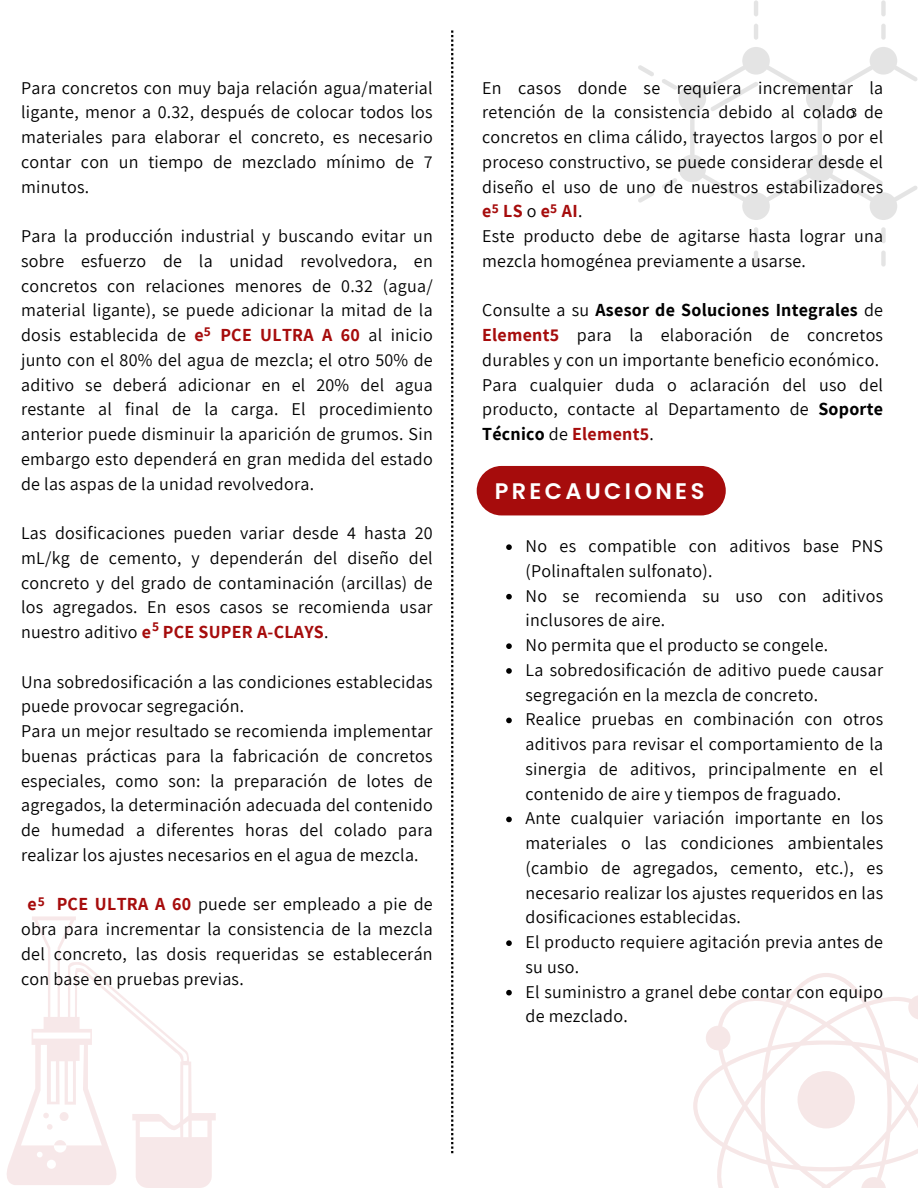
<style>
.page{position:relative;width:918px;height:1188px;background:#fff}
.page>*{position:absolute;margin:0;border:0;box-sizing:border-box;transform-origin:0 0}
.t1{font:600 22.5px "Poppins";letter-spacing:.15em;color:#fff}
.t2{font:18px/24.8px "Assistant";letter-spacing:.015em;color:#000;text-align:justify}
.t3{font:700 13.5px "Assistant";color:#a60c0c}
.t4{font:13.5px "Assistant";color:#000}
.s1{font-weight:700;color:#a60c0c}
.s2{font-weight:700}
</style>
<div class="page">
<svg style="left:638px;top:65px;width:16px;height:11px"></svg>
<svg style="left:638px;top:191px;width:16px;height:12px"></svg>
<hr style="left:754px;top:227px;width:4px;height:16px;background:#e4e4e4;border-radius:2px">
<hr style="left:754px;top:251px;width:4px;height:16px;background:#e4e4e4;border-radius:2px">
<div style="left:881px;top:227px;width:5px;height:16px;background:#e4e4e4;border-radius:2px"></div>
<div style="left:881px;top:251px;width:5px;height:16px;background:#e4e4e4;border-radius:2px"></div>
<hr style="left:754px;top:0;width:4px;height:16px;background:#e4e4e4;border-radius:2px">
<hr style="left:754px;top:24px;width:4px;height:16px;background:#e4e4e4;border-radius:2px">
<div style="left:881px;top:0;width:5px;height:16px;background:#e4e4e4;border-radius:2px"></div>
<div style="left:881px;top:24px;width:5px;height:16px;background:#e4e4e4;border-radius:2px"></div>
<svg style="left:662px;top:47px;width:256px;height:173px"></svg>
<svg style="left:693px;top:973px;width:225px;height:215px"></svg>
<div style="left:798px;top:1071px;width:57px;height:57px;background:#f6e7e7;border-radius:50%"></div>
<svg style="left:7px;top:916px;width:209px;height:272px"></svg>
<svg style="left:60px;top:1112px;width:9px;height:9px"></svg>
<svg style="left:43px;top:1113px;width:6px;height:5px"></svg>
<svg style="left:47px;top:1124px;width:6px;height:6px"></svg>
<svg style="left:54px;top:1140px;width:12px;height:5px"></svg>
<svg style="left:451px;top:30px;width:2px;height:1123px"></svg>
<div style="left:477px;top:466px;width:249px;height:49px;background:#a60c0c;border-radius:25px"></div>
<svg style="left:506px;top:544px;width:6px;height:6px"></svg>
<svg style="left:506px;top:594px;width:6px;height:5px"></svg>
<svg style="left:506px;top:643px;width:6px;height:6px"></svg>
<svg style="left:506px;top:668px;width:6px;height:6px"></svg>
<svg style="left:506px;top:718px;width:6px;height:5px"></svg>
<svg style="left:506px;top:817px;width:6px;height:5px"></svg>
<svg style="left:506px;top:940px;width:6px;height:6px"></svg>
<svg style="left:506px;top:990px;width:6px;height:5px"></svg>
<p class="t2" style="left:21px;top:75px;width:413px">Para concretos con muy baja relación agua/material ligante, menor a 0.32, después de colocar todos los materiales para elaborar el concreto, es necesario contar con un tiempo de mezclado mínimo de 7 minutos.</p>
<p class="t2" style="left:21px;top:223px;width:413px">Para la producción industrial y buscando evitar un sobre esfuerzo de la unidad revolvedora, en concretos con relaciones menores de 0.32 (agua/ material ligante), se puede adicionar la mitad de la dosis establecida de <span class="s1">e PCE ULTRA A 60</span> al inicio junto con el 80% del agua de mezcla; el otro 50% de aditivo se deberá adicionar en el 20% del agua restante al final de la carga. El procedimiento anterior puede disminuir la aparición de grumos. Sin embargo esto dependerá en gran medida del estado de las aspas de la unidad revolvedora.</p>
<p class="t2" style="left:21px;top:520px;width:413px">Las dosificaciones pueden variar desde 4 hasta 20 mL/kg de cemento, y dependerán del diseño del concreto y del grado de contaminación (arcillas) de los agregados. En esos casos se recomienda usar nuestro aditivo <span class="s1">e PCE SUPER A-CLAYS</span>.</p>
<p class="t2" style="left:21px;top:669px;width:413px">Una sobredosificación a las condiciones establecidas puede provocar segregación.</p>
<p class="t2" style="left:21px;top:718px;width:413px">Para un mejor resultado se recomienda implementar buenas prácticas para la fabricación de concretos especiales, como son: la preparación de lotes de agregados, la determinación adecuada del contenido de humedad a diferentes horas del colado para realizar los ajustes necesarios en el agua de mezcla.</p>
<p class="t2" style="left:21px;top:891px;width:413px;text-indent:7px"><span class="s1">e PCE ULTRA A 60</span> puede ser empleado a pie de obra para incrementar la consistencia de la mezcla del concreto, las dosis requeridas se establecerán con base en pruebas previas.</p>
<p class="t3" style="left:204px;top:322px;width:9px">5</p>
<p class="t3" style="left:152px;top:618px;width:9px">5</p>
<p class="t3" style="left:38px;top:892px;width:9px">5</p>
<p class="t2" style="left:482px;top:75px;width:403px">En casos donde se requiera incrementar la retención de la consistencia debido al colado de concretos en clima cálido, trayectos largos o por el proceso constructivo, se puede considerar desde el diseño el uso de uno de nuestros estabilizadores <span class="s1">e LS</span>o<span class="s1">e AI</span>.</p>
<p class="t2" style="left:482px;top:223px;width:402px">Este producto debe de agitarse hasta lograr una mezcla homogénea previamente a usarse.</p>
<p class="t2" style="left:482px;top:297px;width:402px">Consulte a su <span class="s2">Asesor de Soluciones Integrales</span> de <span class="s1">Element5</span> para la elaboración de concretos durables y con un importante beneficio económico.</p>
<p class="t2" style="left:482px;top:372px;width:402px">Para cualquier duda o aclaración del uso del producto, contacte al Departamento de <span class="s2">Soporte Técnico</span> de <span class="s1">Element5</span>.</p>
<p class="t4" style="left:850px;top:103px;width:8px">3</p>
<p class="t3" style="left:492px;top:199px;width:9px">5</p>
<p class="t3" style="left:550px;top:199px;width:9px">5</p>
<p class="t1" style="left:495px;top:475px;width:211px">PRECAUCIONES</p>
<p class="t2" style="left:526px;top:533px;width:359px">No es compatible con aditivos base PNS (Polinaftalen sulfonato).</p>
<p class="t2" style="left:526px;top:583px;width:359px">No se recomienda su uso con aditivos inclusores de aire.</p>
<h1 class="t2" style="left:526px;top:632px;width:304px">No permita que el producto se congele.</h1>
<p class="t2" style="left:526px;top:657px;width:359px">La sobredosificación de aditivo puede causar segregación en la mezcla de concreto.</p>
<p class="t2" style="left:526px;top:707px;width:359px">Realice pruebas en combinación con otros aditivos para revisar el comportamiento de la sinergia de aditivos, principalmente en el contenido de aire y tiempos de fraguado.</p>
<p class="t2" style="left:526px;top:806px;width:359px">Ante cualquier variación importante en los materiales o las condiciones ambientales (cambio de agregados, cemento, etc.), es necesario realizar los ajustes requeridos en las dosificaciones establecidas.</p>
<p class="t2" style="left:526px;top:929px;width:359px">El producto requiere agitación previa antes de su uso.</p>
<p class="t2" style="left:526px;top:979px;width:359px">El suministro a granel debe contar con equipo de mezclado.</p>
</div>
